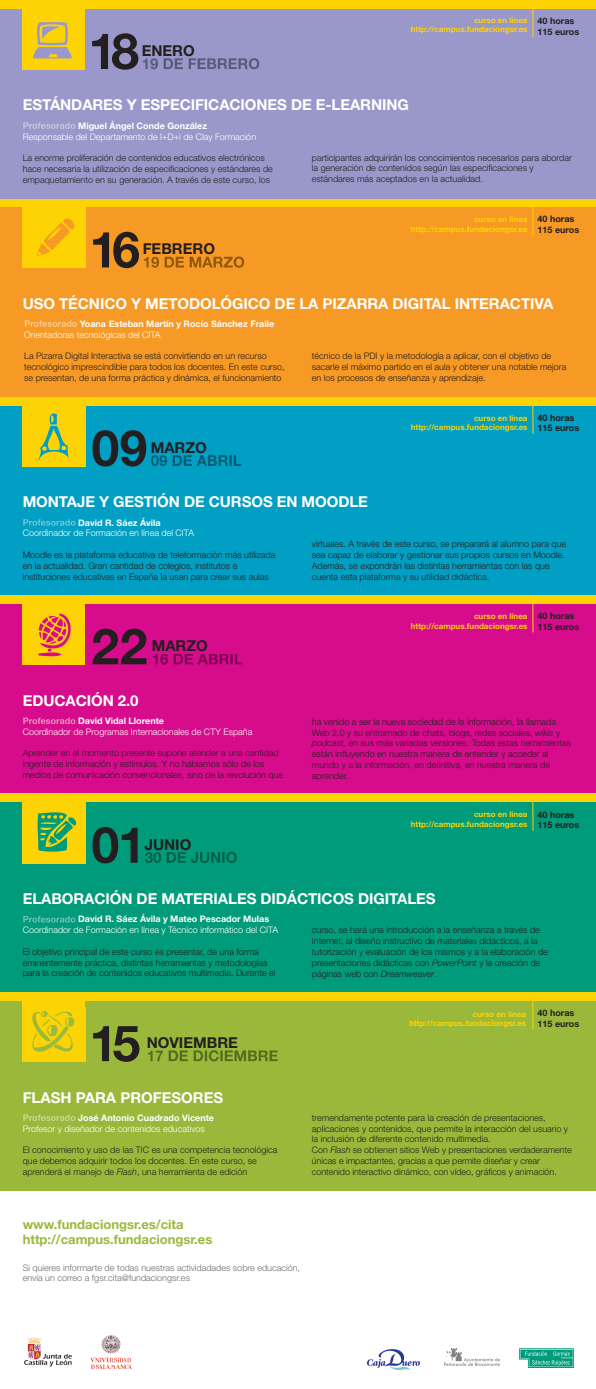
<style>
.page{position:relative;width:596px;height:1389px;background:#fff}
.page>*{position:absolute;margin:0;border:0;box-sizing:border-box;transform-origin:0 0}
.t1{font:700 50px "Helvetica Neue LT Std";letter-spacing:-.06em;color:#231f20}
.t2{font:700 15px "Helvetica Neue LT Std";letter-spacing:-.005em;color:#fff}
.t3{font:700 15px "Helvetica Neue LT Std";color:#231f20}
.t4{font:700 13px/15.6px "Helvetica Neue LT Std";color:#9ab93b}
.t5{font:300 9px/10.8px "Helvetica Neue LT Std";color:#231f20}
.t6{font:300 9px "Helvetica Neue LT Std";color:#fff}
.t7{font:700 9px "Helvetica Neue LT Std";color:#fff}
.t8{font:300 9px/10.7px "Helvetica Neue LT Std";color:#6c6d70}
.t9{font:700 9px/10.8px "Helvetica Neue LT Std";color:#231f20}
.t10{font:700 8px/9.6px "Helvetica Neue LT Std";color:#fed304;text-align:right}
.s1{font-style:italic}
</style>
<div class="page">
<div style="left:0;top:198px;width:595px;height:199px;background:#f79925"></div>
<img style="left:23px;top:207px;width:62px;height:61px">
<div style="left:0;top:198px;width:595px;height:9px;background:#fed304"></div>
<svg style="left:144px;top:257px;width:100px;height:11px"></svg>
<hr style="left:532px;top:206px;width:1px;height:30px;background:#fed304">
<div style="left:0;top:397px;width:595px;height:198px;background:#009fc3"></div>
<div style="left:23px;top:404px;width:62px;height:62px;background:#fed304"></div>
<img style="left:38px;top:413px;width:32px;height:48px">
<div style="left:0;top:397px;width:595px;height:8px;background:#fed304"></div>
<svg style="left:151px;top:455px;width:90px;height:11px"></svg>
<svg style="left:23px;top:519px;width:52px;height:7px"></svg>
<svg style="left:532px;top:405px;width:1px;height:29px"></svg>
<div style="left:0;top:595px;width:595px;height:199px;background:#d70c8c"></div>
<div style="left:23px;top:602px;width:62px;height:63px;background:#fed304"></div>
<img style="left:38px;top:613px;width:33px;height:44px">
<div style="left:0;top:595px;width:595px;height:9px;background:#fed304"></div>
<svg style="left:153px;top:654px;width:89px;height:11px"></svg>
<svg style="left:23px;top:718px;width:52px;height:6px"></svg>
<svg style="left:532px;top:604px;width:1px;height:28px"></svg>
<div style="left:0;top:794px;width:595px;height:198px;background:#009b7a"></div>
<img style="left:23px;top:802px;width:62px;height:61px">
<div style="left:0;top:794px;width:595px;height:8px;background:#fed304"></div>
<svg style="left:145px;top:852px;width:91px;height:11px"></svg>
<svg style="left:23px;top:916px;width:52px;height:7px"></svg>
<svg style="left:532px;top:802px;width:1px;height:29px"></svg>
<div style="left:0;top:992px;width:595px;height:199px;background:#9ab93b"></div>
<div style="left:23px;top:999px;width:62px;height:63px;background:#fed304"></div>
<img style="left:32px;top:1011px;width:43px;height:41px">
<div style="left:0;top:992px;width:595px;height:9px;background:#fed304"></div>
<svg style="left:148px;top:1050px;width:129px;height:11px"></svg>
<svg style="left:23px;top:1114px;width:52px;height:7px"></svg>
<svg style="left:532px;top:1001px;width:1px;height:28px"></svg>
<div style="left:0;top:0;width:595px;height:198px;background:#9a98ca"></div>
<div style="left:23px;top:7px;width:62px;height:62px;background:#fed304"></div>
<img style="left:33px;top:22px;width:38px;height:37px">
<div style="left:0;top:0;width:595px;height:9px;background:#fed304"></div>
<svg style="left:143px;top:58px;width:116px;height:11px"></svg>
<svg style="left:23px;top:122px;width:52px;height:7px"></svg>
<svg style="left:532px;top:9px;width:1px;height:28px"></svg>
<svg style="left:25px;top:320px;width:52px;height:7px"></svg>
<img style="left:367px;top:1349px;width:52px;height:21px">
<img style="left:444px;top:1349px;width:54px;height:17px">
<img style="left:24px;top:1338px;width:48px;height:29px">
<svg style="left:519px;top:1348px;width:55px;height:20px"></svg>
<img style="left:519px;top:1349px;width:54px;height:18px">
<img style="left:91px;top:1335px;width:40px;height:34px">
<p class="t10" style="left:410px;top:16px;width:118px">curso en línea http://campus.fundaciongsr.es</p>
<p class="t9" style="left:537px;top:16px;width:43px">40 horas<br>115 euros</p>
<h1 class="t1" style="left:88px;top:33px;width:52px">18</h1>
<h2 class="t3" style="left:142px;top:45px;width:55px">ENERO</h2>
<h2 class="t2" style="left:23px;top:100px;width:387px">ESTÁNDARES Y ESPECIFICACIONES DE E-LEARNING</h2>
<p class="t7" style="left:78px;top:122px;width:130px">Miguel Ángel Conde González</p>
<p class="t6" style="left:23px;top:133px;width:235px">Responsable del Departamento de I+D+i de Clay Formación</p>
<p class="t5" style="left:23px;top:153px;width:251px">La enorme proliferación de contenidos educativos electrónicos hace necesaria la utilización de especificaciones y estándares de empaquetamiento en su generación. A través de este curso, los</p>
<p class="t5" style="left:311px;top:153px;width:261px">participantes adquirirán los conocimientos necesarios para abordar la generación de contenidos según las especificaciones y estándares más aceptados en la actualidad.</p>
<p class="t9" style="left:537px;top:215px;width:43px">40 horas<br>115 euros</p>
<p class="t10" style="left:410px;top:215px;width:118px">curso en línea http://campus.fundaciongsr.es</p>
<h1 class="t1" style="left:89px;top:232px;width:52px">16</h1>
<h2 class="t3" style="left:143px;top:244px;width:74px">FEBRERO</h2>
<h2 class="t2" style="left:23px;top:298px;width:532px">USO TÉCNICO Y METODOLÓGICO DE LA PIZARRA DIGITAL INTERACTIVA</h2>
<p class="t7" style="left:80px;top:320px;width:196px">Yoana Esteban Martín y Rocío Sánchez Fraile</p>
<p class="t6" style="left:24px;top:331px;width:138px">Orientadoras tecnológicas del CITA</p>
<p class="t5" style="left:24px;top:351px;width:262px">La Pizarra Digital Interactiva se está convirtiendo en un recurso tecnológico imprescindible para todos los docentes. En este curso, se presentan, de una forma práctica y dinámica, el funcionamiento</p>
<p class="t5" style="left:311px;top:351px;width:256px">técnico de la PDI y la metodología a aplicar, con el objetivo de sacarle el máximo partido en el aula y obtener una notable mejora en los procesos de enseñanza y aprendizaje.</p>
<p class="t9" style="left:537px;top:413px;width:43px">40 horas<br>115 euros</p>
<p class="t10" style="left:410px;top:414px;width:118px">curso en línea http://campus.fundaciongsr.es</p>
<h1 class="t1" style="left:91px;top:430px;width:57px">09</h1>
<h2 class="t3" style="left:151px;top:442px;width:58px">MARZO</h2>
<h2 class="t2" style="left:23px;top:497px;width:346px">MONTAJE Y GESTIÓN DE CURSOS EN MOODLE</h2>
<p class="t7" style="left:78px;top:519px;width:84px">David R. Sáez Ávila</p>
<p class="t6" style="left:23px;top:530px;width:173px">Coordinador de Formación en línea del CITA</p>
<p class="t5" style="left:23px;top:550px;width:254px">Moodle es la plataforma educativa de teleformación más utilizada en la actualidad. Gran cantidad de colegios, institutos e instituciones educativas en España la usan para crear sus aulas</p>
<p class="t5" style="left:311px;top:540px;width:256px">virtuales. A través de este curso, se preparará al alumno para que sea capaz de elaborar y gestionar sus propios cursos en Moodle.<br>Además, se expondrán las distintas herramientas con las que cuenta esta plataforma y su utilidad didáctica.</p>
<h1 class="t1" style="left:91px;top:629px;width:58px">22</h1>
<h2 class="t3" style="left:152px;top:641px;width:58px">MARZO</h2>
<h2 class="t2" style="left:23px;top:695px;width:117px">EDUCACIÓN 2.0</h2>
<p class="t7" style="left:78px;top:718px;width:87px">David Vidal Llorente</p>
<p class="t6" style="left:23px;top:728px;width:231px">Coordinador de Programas Internacionales de CTY España</p>
<p class="t5" style="left:23px;top:749px;width:262px">Aprender en el momento presente supone atender a una cantidad ingente de información y estímulos. Y no hablamos sólo de los medios de comunicación convencionales, sino de la revolución que</p>
<p class="t10" style="left:410px;top:612px;width:118px">curso en línea http://campus.fundaciongsr.es</p>
<p class="t9" style="left:537px;top:611px;width:43px">40 horas<br>115 euros</p>
<p class="t5" style="left:311px;top:717px;width:260px">ha venido a ser la nueva sociedad de la información, la llamada Web 2.0 y su entramado de chats, blogs, redes sociales, <span class="s1">wikis</span> y <span class="s1">podcast,</span> en sus más variadas versiones. Todas estas herramientas están influyendo en nuestra manera de entender y acceder al mundo y a la información, en definitiva, en nuestra manera de aprender.</p>
<p class="t9" style="left:537px;top:810px;width:43px">40 horas<br>115 euros</p>
<p class="t10" style="left:410px;top:810px;width:118px">curso en línea http://campus.fundaciongsr.es</p>
<h1 class="t1" style="left:91px;top:827px;width:56px">01</h1>
<h2 class="t3" style="left:145px;top:839px;width:48px">JUNIO</h2>
<h2 class="t2" style="left:23px;top:893px;width:414px">ELABORACIÓN DE MATERIALES DIDÁCTICOS DIGITALES</h2>
<p class="t7" style="left:78px;top:916px;width:192px">David R. Sáez Ávila y Mateo Pescador Mulas</p>
<p class="t6" style="left:23px;top:927px;width:257px">Coordinador de Formación en línea y Técnico informático del CITA</p>
<p class="t5" style="left:23px;top:947px;width:254px">El objetivo principal de este curso es presentar, de una forma eminentemente práctica, distintas herramientas y metodologías para la creación de contenidos educativos multimedia. Durante el</p>
<p class="t5" style="left:311px;top:925px;width:237px">curso, se hará una introducción a la enseñanza a través de Internet, al diseño instructivo de materiales didácticos, a la tutorización y evaluación de los mismos y a la elaboración de presentaciones didácticas con <span class="s1">PowerPoint</span> y la creación de páginas web con <span class="s1">Dreamweaver</span>.</p>
<h1 class="t1" style="left:89px;top:1026px;width:52px">15</h1>
<h2 class="t3" style="left:147px;top:1037px;width:93px">NOVIEMBRE</h2>
<h2 class="t2" style="left:23px;top:1092px;width:202px">FLASH PARA PROFESORES</h2>
<p class="t7" style="left:78px;top:1114px;width:137px">José Antonio Cuadrado Vicente</p>
<p class="t6" style="left:23px;top:1125px;width:184px">Profesor y diseñador de contenidos educativos</p>
<p class="t5" style="left:23px;top:1145px;width:256px">El conocimiento y uso de las TIC es una competencia tecnológica que debemos adquirir todos los docentes. En este curso, se aprenderá el manejo de <span class="s1">Flash</span>, una herramienta de edición</p>
<p class="t10" style="left:409px;top:1010px;width:118px">curso en línea http://campus.fundaciongsr.es</p>
<p class="t9" style="left:537px;top:1008px;width:43px">40 horas<br>115 euros</p>
<p class="t5" style="left:311px;top:1113px;width:261px">tremendamente potente para la creación de presentaciones, aplicaciones y contenidos, que permite la interacción del usuario y la inclusión de diferente contenido multimedia.<br>Con <span class="s1">Flash</span> se obtienen sitios Web y presentaciones verdaderamente únicas e impactantes, gracias a que permite diseñar y crear contenido interactivo dinámico, con vídeo, gráficos y animación.</p>
<h3 class="t4" style="left:23px;top:1218px;width:191px">www.fundaciongsr.es/cita http://campus.fundaciongsr.es</h3>
<p class="t8" style="left:23px;top:1263px;width:279px">Si quieres informarte de todas nuestras actividadades sobre educación, envía un correo a fgsr.cita@fundaciongsr.es</p>
</div>
